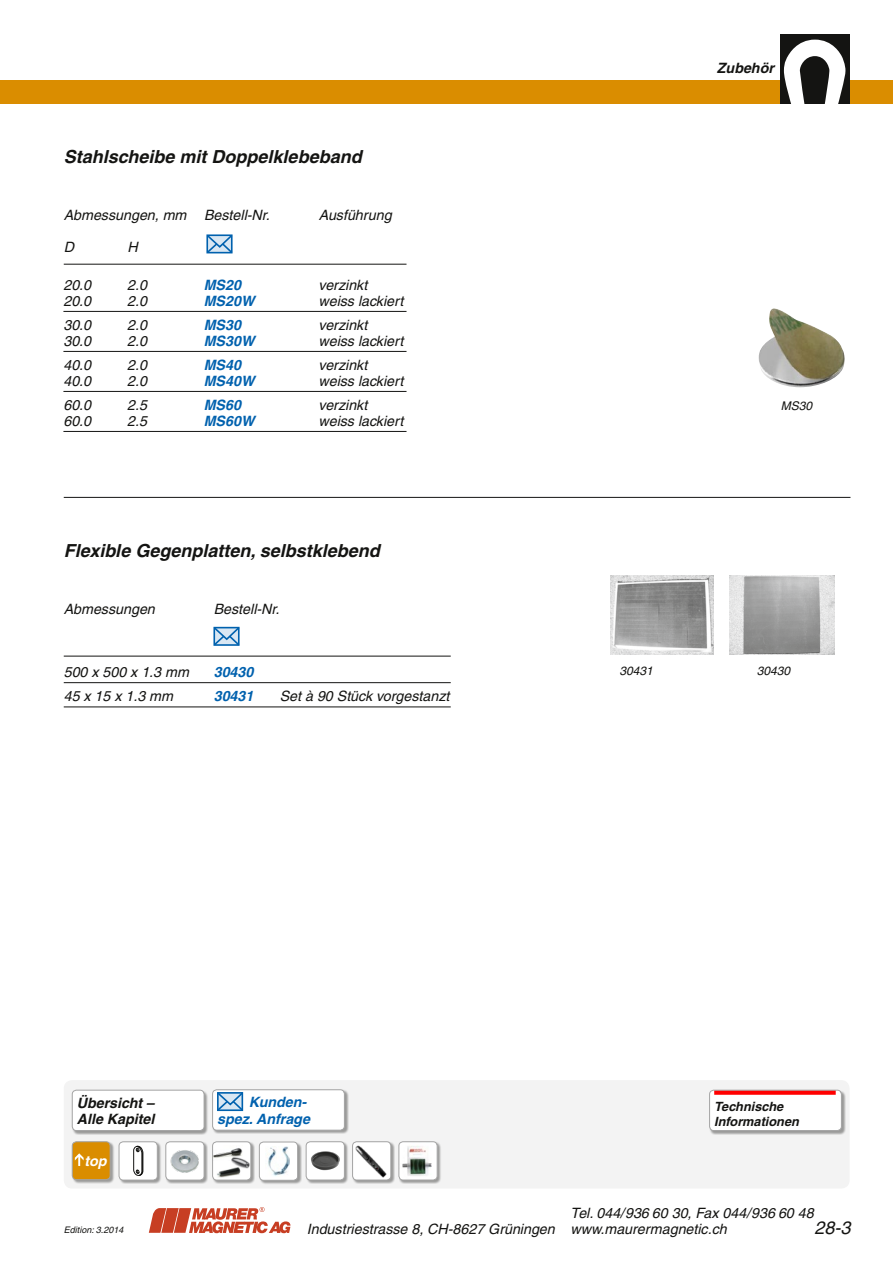
<style>
.page{position:relative;width:893px;height:1263px;background:#fff}
.page>*{position:absolute;margin:0;border:0;box-sizing:border-box;transform-origin:0 0}
._2_Titel{font:italic 700 18px "Helvetica";color:#141412}
.t1{font:italic 18px "Helvetica";color:#141412}
.Tab__Sägebl{font:italic 14.25px "Helvetica";color:#141412}
.Text{font:italic 14.25px "Helvetica";color:#141412}
.Tab__Sägebl-2{font:italic 700 14.25px/16.5px "Helvetica";color:#0061ae;text-align:right}
._2_Titel__BZ{font:italic 700 14.25px/16.5px "Helvetica";color:#141412}
.Text-2{font:italic 700 14.25px "Helvetica";color:#0061ae}
._2_Titel__BZ-2{font:italic 700 14.25px "Helvetica";color:#fff}
.Tab__Sägebl-3{font:italic 700 12.75px/15px "Helvetica";color:#141412}
.Bildlegende{font:italic 12px "Helvetica";color:#141412}
.Text-3{font:italic 9px "Helvetica";color:#141412}
</style>
<div class="page">
<div style="left:0;top:81px;width:893px;height:23px;background:#da8d00"></div>
<svg style="left:149px;top:1207px;width:141px;height:26px"></svg>
<div style="left:780px;top:34px;width:70px;height:70px;background:#141412"></div>
<svg style="left:784px;top:40px;width:61px;height:64px"></svg>
<hr style="left:64px;top:497px;width:786px;height:1px;background:#141412">
<img style="left:758px;top:308px;width:87px;height:79px">
<svg style="left:206px;top:234px;width:27px;height:20px"></svg>
<svg style="left:213px;top:626px;width:27px;height:20px"></svg>
<div style="left:64px;top:1080px;width:786px;height:108px;background:#f3f3f3;border-radius:9px"></div>
<div style="left:166px;top:1141px;width:42px;height:43px;background:#141412;opacity:.4"></div>
<div style="left:166px;top:1142px;width:38px;height:38px;background:#fff;border-radius:4px"></div>
<img style="left:170px;top:1150px;width:29px;height:23px">
<div style="left:165px;top:1141px;width:39px;height:39px;border:1px solid #a4a4a4;border-radius:4px"></div>
<div style="left:119px;top:1141px;width:42px;height:43px;background:#141412;opacity:.4"></div>
<div style="left:119px;top:1142px;width:38px;height:38px;background:#fff;border-radius:4px"></div>
<svg style="left:133px;top:1146px;width:10px;height:30px"></svg>
<div style="left:119px;top:1141px;width:39px;height:39px;border:1px solid #a4a4a4;border-radius:4px"></div>
<div style="left:212px;top:1141px;width:43px;height:43px;background:#141412;opacity:.4"></div>
<div style="left:213px;top:1142px;width:38px;height:38px;background:#fff;border-radius:4px"></div>
<div style="left:212px;top:1141px;width:39px;height:39px;border:1px solid #a4a4a4;border-radius:4px"></div>
<div style="left:306px;top:1141px;width:43px;height:43px;background:#141412;opacity:.4"></div>
<img style="left:306px;top:1143px;width:38px;height:37px">
<div style="left:306px;top:1141px;width:39px;height:39px;border:1px solid #a4a4a4;border-radius:4px"></div>
<img style="left:217px;top:1169px;width:24px;height:8px">
<img style="left:231px;top:1157px;width:20px;height:12px">
<img style="left:213px;top:1146px;width:30px;height:15px">
<div style="left:259px;top:1142px;width:43px;height:42px;background:#141412;opacity:.4"></div>
<div style="left:259px;top:1142px;width:39px;height:38px;background:#fff;border-radius:4px"></div>
<img style="left:268px;top:1146px;width:21px;height:30px">
<div style="left:259px;top:1141px;width:39px;height:40px;border:1px solid #a4a4a4;border-radius:4px"></div>
<div style="left:72px;top:1141px;width:43px;height:43px;background:#141412;opacity:.4"></div>
<div style="left:72px;top:1142px;width:38px;height:37px;background:#da8d00;border-radius:4px"></div>
<div style="left:72px;top:1141px;width:39px;height:39px;border:1px solid #a4a4a4;border-radius:4px"></div>
<svg style="left:75px;top:1153px;width:9px;height:13px"></svg>
<div style="left:352px;top:1141px;width:43px;height:43px;background:#141412;opacity:.4"></div>
<div style="left:353px;top:1142px;width:38px;height:38px;background:#fff;border-radius:4px"></div>
<img style="left:355px;top:1145px;width:32px;height:33px">
<div style="left:352px;top:1141px;width:39px;height:39px;border:1px solid #a4a4a4;border-radius:4px"></div>
<div style="left:399px;top:1141px;width:42px;height:43px;background:#141412;opacity:.4"></div>
<img style="left:399px;top:1143px;width:38px;height:37px">
<div style="left:398px;top:1141px;width:40px;height:39px;border:1px solid #a4a4a4;border-radius:4px"></div>
<hr style="left:63px;top:311px;width:343px;height:1px;background:#141412">
<hr style="left:63px;top:351px;width:343px;height:1px;background:#141412">
<hr style="left:63px;top:391px;width:343px;height:1px;background:#141412">
<hr style="left:63px;top:431px;width:343px;height:1px;background:#141412">
<hr style="left:64px;top:682px;width:387px;height:1px;background:#141412">
<hr style="left:64px;top:707px;width:387px;height:1px;background:#141412">
<hr style="left:64px;top:656px;width:387px;height:1px;background:#141412">
<img style="left:730px;top:576px;width:105px;height:78px">
<img style="left:610px;top:576px;width:103px;height:79px">
<hr style="left:64px;top:264px;width:342px;height:1px;background:#141412">
<div style="left:72px;top:1090px;width:137px;height:45px;background:#141412;opacity:.4"></div>
<div style="left:72px;top:1090px;width:132px;height:40px;background:#fff;border-radius:4px"></div>
<div style="left:72px;top:1090px;width:132px;height:41px;border:1px solid #a4a4a4;border-radius:4px"></div>
<div style="left:212px;top:1089px;width:137px;height:45px;background:#141412;opacity:.4"></div>
<div style="left:213px;top:1090px;width:131px;height:40px;background:#fff;border-radius:4px"></div>
<div style="left:212px;top:1089px;width:133px;height:41px;border:1px solid #a4a4a4;border-radius:4px"></div>
<svg style="left:217px;top:1092px;width:27px;height:20px"></svg>
<div style="left:709px;top:1090px;width:137px;height:45px;background:#141412;opacity:.4"></div>
<div style="left:710px;top:1090px;width:131px;height:40px;background:#fff;border-radius:4px"></div>
<div style="left:714px;top:1090px;width:122px;height:5px;background:#f00"></div>
<div style="left:709px;top:1090px;width:133px;height:41px;border:1px solid #a4a4a4;border-radius:4px"></div>
<p class="_2_Titel" style="left:64px;top:145px;width:299px">Stahlscheibe mit Doppelklebeband</p>
<p class="Tab__Sägebl" style="left:64px;top:207px;width:208px">Abmessungen, mm Bestell-Nr.</p>
<p class="Tab__Sägebl" style="left:319px;top:207px;width:74px">Ausführung</p>
<p class="Tab__Sägebl" style="left:64px;top:238px;width:12px">D</p>
<p class="Tab__Sägebl" style="left:128px;top:238px;width:12px">H</p>
<p class="Tab__Sägebl" style="left:63px;top:277px;width:29px">20.0</p>
<p class="Tab__Sägebl" style="left:127px;top:277px;width:21px">2.0</p>
<p class="Tab__Sägebl-2" style="left:204px;top:277px;width:39px">MS20</p>
<p class="Tab__Sägebl" style="left:319px;top:277px;width:50px">verzinkt</p>
<p class="Tab__Sägebl" style="left:63px;top:293px;width:29px">20.0</p>
<p class="Tab__Sägebl" style="left:127px;top:293px;width:21px">2.0</p>
<p class="Tab__Sägebl-2" style="left:204px;top:292px;width:52px">MS20W</p>
<p class="Tab__Sägebl" style="left:319px;top:293px;width:86px">weiss lackiert</p>
<p class="Tab__Sägebl" style="left:63px;top:317px;width:29px">30.0</p>
<p class="Tab__Sägebl" style="left:127px;top:317px;width:21px">2.0</p>
<p class="Tab__Sägebl-2" style="left:204px;top:317px;width:39px">MS30</p>
<p class="Tab__Sägebl" style="left:319px;top:317px;width:50px">verzinkt</p>
<p class="Tab__Sägebl" style="left:63px;top:333px;width:29px">30.0</p>
<p class="Tab__Sägebl" style="left:127px;top:333px;width:21px">2.0</p>
<p class="Tab__Sägebl-2" style="left:204px;top:332px;width:52px">MS30W</p>
<p class="Tab__Sägebl" style="left:319px;top:333px;width:86px">weiss lackiert</p>
<p class="Tab__Sägebl" style="left:63px;top:357px;width:29px">40.0</p>
<p class="Tab__Sägebl" style="left:127px;top:357px;width:21px">2.0</p>
<p class="Tab__Sägebl-2" style="left:204px;top:357px;width:39px">MS40</p>
<p class="Tab__Sägebl" style="left:319px;top:357px;width:50px">verzinkt</p>
<p class="Tab__Sägebl" style="left:63px;top:373px;width:29px">40.0</p>
<p class="Tab__Sägebl" style="left:127px;top:373px;width:21px">2.0</p>
<p class="Tab__Sägebl-2" style="left:204px;top:372px;width:52px">MS40W</p>
<p class="Tab__Sägebl" style="left:319px;top:373px;width:86px">weiss lackiert</p>
<p class="Tab__Sägebl" style="left:63px;top:397px;width:29px">60.0</p>
<p class="Tab__Sägebl" style="left:127px;top:397px;width:21px">2.5</p>
<p class="Tab__Sägebl-2" style="left:204px;top:397px;width:39px">MS60</p>
<p class="Tab__Sägebl" style="left:319px;top:397px;width:50px">verzinkt</p>
<p class="Tab__Sägebl" style="left:63px;top:413px;width:29px">60.0</p>
<p class="Tab__Sägebl" style="left:127px;top:413px;width:21px">2.5</p>
<p class="Tab__Sägebl-2" style="left:204px;top:412px;width:52px">MS60W</p>
<p class="Tab__Sägebl" style="left:319px;top:413px;width:86px">weiss lackiert</p>
<p class="_2_Titel" style="left:64px;top:539px;width:318px">Flexible Gegenplatten, selbstklebend</p>
<p class="Text" style="left:64px;top:601px;width:93px">Abmessungen</p>
<p class="Text" style="left:214px;top:601px;width:67px">Bestell-Nr.</p>
<p class="Text" style="left:64px;top:664px;width:127px">500 x 500 x 1.3 mm</p>
<p class="Text-2" style="left:214px;top:663px;width:41px">30430</p>
<p class="Text" style="left:64px;top:688px;width:111px">45 x 15 x 1.3 mm</p>
<p class="Text-2" style="left:214px;top:688px;width:41px">30431</p>
<p class="Text" style="left:280px;top:688px;width:171px">Set à 90 Stück vorgestanzt</p>
<p class="_2_Titel__BZ" style="left:717px;top:59px;width:59px">Zubehör</p>
<p class="Bildlegende" style="left:781px;top:399px;width:33px">MS30</p>
<p class="Bildlegende" style="left:619px;top:663px;width:35px">30431</p>
<p class="Bildlegende" style="left:757px;top:663px;width:35px">30430</p>
<p class="_2_Titel__BZ" style="left:77px;top:1094px;width:79px">Übersicht –<br>Alle Kapitel</p>
<p class="Tab__Sägebl-2" style="left:217px;top:1094px;width:94px">Kunden&shy;spez. Anfrage</p>
<p class="Tab__Sägebl-3" style="left:714px;top:1099px;width:86px">Technische<br>Informationen</p>
<p class="_2_Titel__BZ-2" style="left:85px;top:1152px;width:24px">top</p>
<p class="Tab__Sägebl" style="left:570px;top:1204px;width:245px">Tel. 044/936 60 30, Fax 044/936 60 48</p>
<p class="t1" style="left:814px;top:1217px;width:38px">28-3</p>
<p class="Text-3" style="left:64px;top:1224px;width:61px">Edition: 3.2014</p>
<p class="Tab__Sägebl" style="left:307px;top:1220px;width:421px">Industriestrasse 8, CH-8627 Grüningen www.maurermagnetic.ch</p>
</div>
